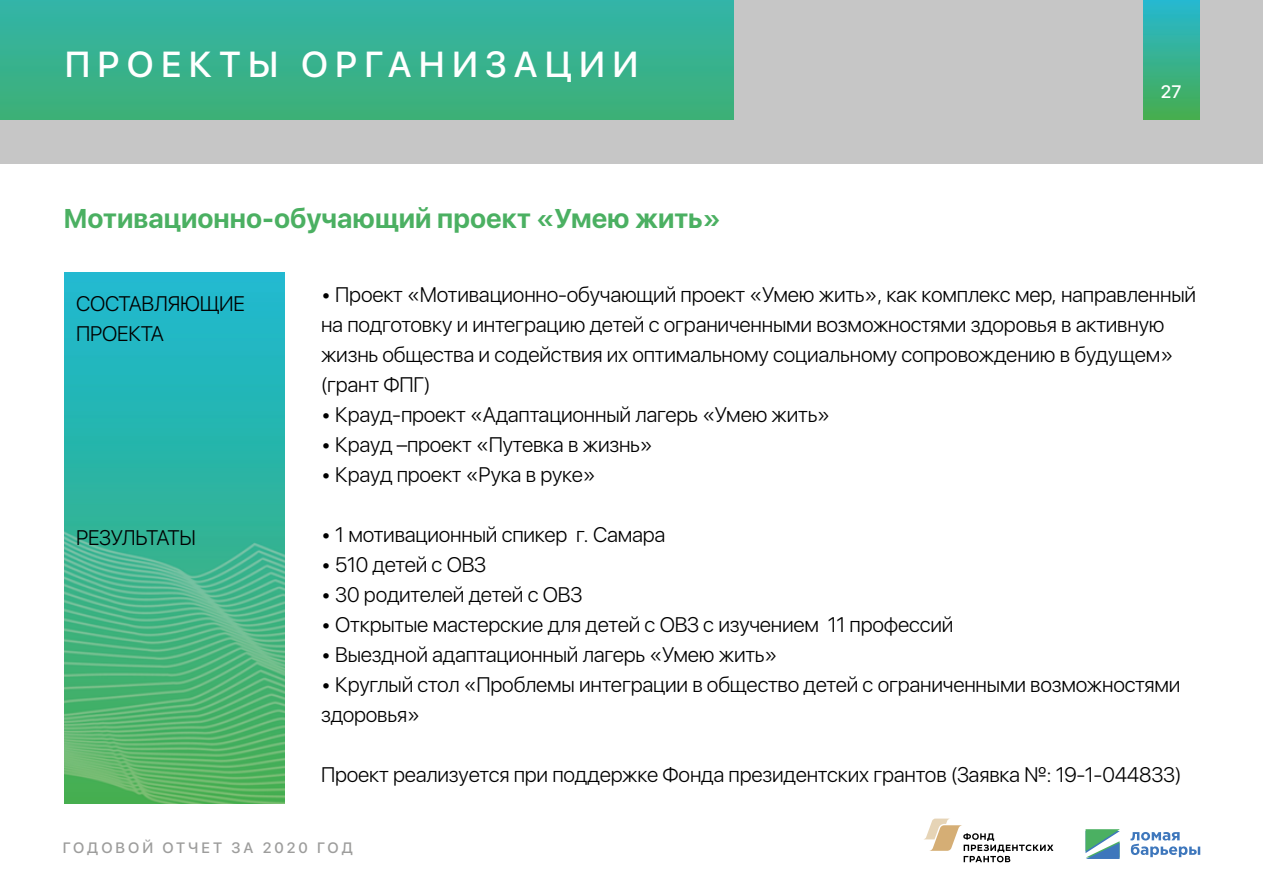
<style>
.page{position:relative;width:1263px;height:893px;background:#fff}
.page>*{position:absolute;margin:0;border:0;box-sizing:border-box;transform-origin:0 0}
.t1{font:500 36px "SFUI Display";letter-spacing:.2em;color:#fff}
.t2{font:700 27px "SFUI Display";color:#4bb062}
.t3{font:300 21px/30px "SFUI Display";letter-spacing:-.01em;color:#000}
.t4{font:500 18px "SFUI Display";color:#fff}
.t5{font:500 15px "SFUI Display";letter-spacing:.2em;color:#9d9d9c}
</style>
<div class="page">
<div style="left:0;top:0;width:1263px;height:164px;background:#c6c6c6"></div>
<div style="left:0;top:0;width:733px;height:119px;background:linear-gradient(to bottom,#32b4a8,#3db076)"></div>
<div style="left:1143px;top:0;width:56px;height:119px;background:linear-gradient(to bottom,#26b8d1,#47ad4e)"></div>
<svg style="left:1130px;top:832px;width:70px;height:25px"></svg>
<svg style="left:1085px;top:829px;width:34px;height:30px"></svg>
<img style="left:65px;top:272px;width:219px;height:532px">
<svg style="left:924px;top:819px;width:129px;height:43px"></svg>
<h1 class="t1" style="left:65px;top:39px;width:575px">ПРОЕКТЫ ОРГАНИЗАЦИИ</h1>
<p class="t2" style="left:64px;top:203px;width:658px">Мотивационно-обучающий проект «Умею жить»</p>
<p class="t4" style="left:1161px;top:79px;width:22px">27</p>
<p class="t3" style="left:76px;top:290px;width:170px">СОСТАВЛЯЮЩИЕ<br>ПРОЕКТА</p>
<p class="t3" style="left:76px;top:524px;width:121px">РЕЗУЛЬТАТЫ</p>
<p class="t3" style="left:321px;top:281px;width:876px">• Проект «Мотивационно-обучающий проект «Умею жить», как комплекс мер, направленный на подготовку и интеграцию детей с ограниченными возможностями здоровья в активную жизнь общества и содействия их оптимальному социальному сопровождению в будущем» (грант ФПГ)</p>
<p class="t3" style="left:321px;top:401px;width:510px">• Крауд-проект «Адаптационный лагерь «Умею жить»</p>
<p class="t3" style="left:321px;top:431px;width:333px">• Крауд –проект «Путевка в жизнь»</p>
<p class="t3" style="left:321px;top:461px;width:276px">• Крауд проект «Рука в руке»</p>
<p class="t3" style="left:321px;top:521px;width:346px">• 1 мотивационный спикер г. Самара</p>
<p class="t3" style="left:321px;top:551px;width:166px">• 510 детей с ОВЗ</p>
<p class="t3" style="left:321px;top:581px;width:263px">• 30 родителей детей с ОВЗ</p>
<p class="t3" style="left:321px;top:611px;width:634px">• Открытые мастерские для детей с ОВЗ с изучением 11 профессий</p>
<p class="t3" style="left:321px;top:641px;width:458px">• Выездной адаптационный лагерь «Умею жить»</p>
<p class="t3" style="left:321px;top:671px;width:861px">• Круглый стол «Проблемы интеграции в общество детей с ограниченными возможностями здоровья»</p>
<p class="t3" style="left:321px;top:761px;width:862px">Проект реализуется при поддержке Фонда президентских грантов (Заявка №: 19-1-044833)</p>
<p class="t5" style="left:63px;top:837px;width:292px">ГОДОВОЙ ОТЧЕТ ЗА 2020 ГОД</p>
</div>
